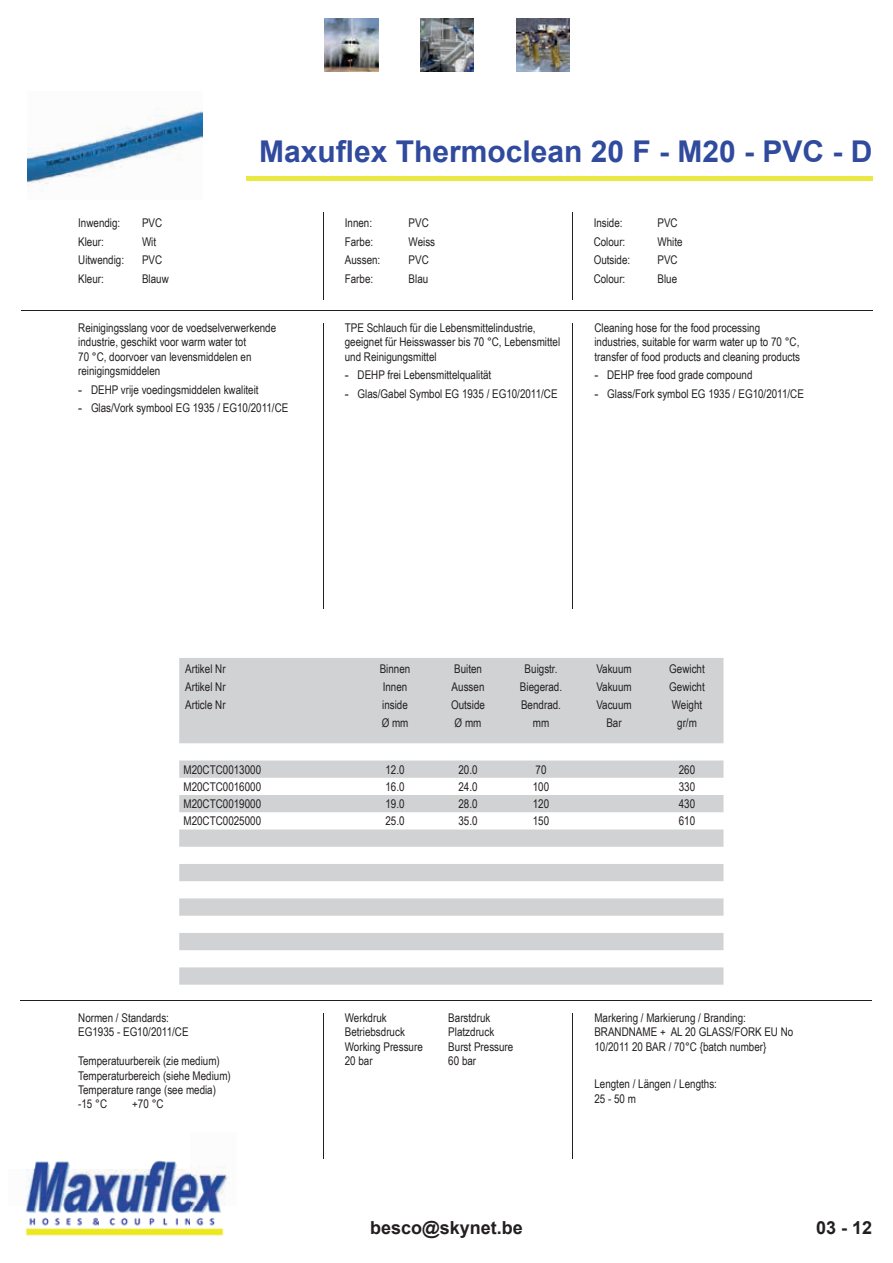
<style>
.page{position:relative;width:893px;height:1263px;background:#fff}
.page>*{position:absolute;margin:0;border:0;box-sizing:border-box;transform-origin:0 0}
.t1{font:700 30px "Arial";color:#304a9e}
.t2{font:700 18px "Arial";color:#231f20}
.t3{font:12px/18px "Arial Narrow";color:#231f20}
.s1{font-family:"Arial"}
</style>
<div class="page">
<hr style="left:246px;top:176px;width:627px;height:4px;background:#eae843">
<hr style="left:323px;top:212px;width:1px;height:88px;background:#231f20">
<hr style="left:572px;top:212px;width:1px;height:88px;background:#231f20">
<hr style="left:323px;top:323px;width:1px;height:285px;background:#231f20">
<hr style="left:572px;top:323px;width:1px;height:285px;background:#231f20">
<hr style="left:21px;top:310px;width:852px;height:1px;background:#231f20">
<hr style="left:21px;top:1000px;width:851px;height:1px;background:#231f20">
<hr style="left:323px;top:1013px;width:1px;height:146px;background:#231f20">
<hr style="left:572px;top:1013px;width:1px;height:146px;background:#231f20">
<img style="left:325px;top:18px;width:53px;height:53px">
<img style="left:421px;top:18px;width:53px;height:53px">
<img style="left:516px;top:18px;width:53px;height:53px">
<img style="left:25px;top:1160px;width:204px;height:76px">
<img style="left:27px;top:109px;width:176px;height:76px">
<svg style="left:179px;top:658px;width:544px;height:327px;fill:#d1d2d4"></svg>
<p class="t3" style="left:78px;top:213px;width:44px">Inwendig:</p>
<p class="t3" style="left:142px;top:213px;width:22px">PVC</p>
<p class="t3" style="left:78px;top:232px;width:27px">Kleur:</p>
<p class="t3" style="left:142px;top:232px;width:16px">Wit</p>
<p class="t3" style="left:78px;top:250px;width:47px">Uitwendig:</p>
<p class="t3" style="left:142px;top:250px;width:22px">PVC</p>
<p class="t3" style="left:78px;top:269px;width:27px">Kleur:</p>
<p class="t3" style="left:142px;top:269px;width:28px">Blauw</p>
<h1 class="t1" style="left:259px;top:130px;width:615px">Maxuflex Thermoclean 20 F - M20 - PVC - D</h1>
<p class="t3" style="left:345px;top:213px;width:29px">Innen:</p>
<p class="t3" style="left:409px;top:213px;width:22px">PVC</p>
<p class="t3" style="left:345px;top:232px;width:30px">Farbe:</p>
<p class="t3" style="left:409px;top:232px;width:28px">Weiss</p>
<p class="t3" style="left:345px;top:250px;width:37px">Aussen:</p>
<p class="t3" style="left:409px;top:250px;width:22px">PVC</p>
<p class="t3" style="left:345px;top:269px;width:30px">Farbe:</p>
<p class="t3" style="left:409px;top:269px;width:21px">Blau</p>
<p class="t3" style="left:594px;top:213px;width:30px">Inside:</p>
<p class="t3" style="left:657px;top:213px;width:22px">PVC</p>
<p class="t3" style="left:594px;top:232px;width:33px">Colour:</p>
<p class="t3" style="left:657px;top:232px;width:27px">White</p>
<p class="t3" style="left:594px;top:250px;width:38px">Outside:</p>
<p class="t3" style="left:657px;top:250px;width:22px">PVC</p>
<p class="t3" style="left:594px;top:269px;width:33px">Colour:</p>
<p class="t3" style="left:657px;top:269px;width:21px">Blue</p>
<p class="t3" style="left:78px;top:320px;width:199px;line-height:14.4px">Reinigingsslang voor de voedselverwerkende industrie, geschikt voor warm water tot<br>70 °C, doorvoer van levensmiddelen en reinigingsmiddelen</p>
<p class="t3" style="left:78px;top:380px;width:182px"><span class="s1">-</span> DEHP vrije voedingsmiddelen kwaliteit</p>
<p class="t3" style="left:78px;top:399px;width:212px"><span class="s1">-</span> Glas/Vork symbool EG 1935 / EG10/2011/CE</p>
<p class="t3" style="left:345px;top:320px;width:217px;line-height:14.4px">TPE Schlauch für die Lebensmittelindustrie, geeignet für Heisswasser bis 70 °C, Lebensmittel und Reinigungsmittel</p>
<p class="t3" style="left:345px;top:366px;width:148px"><span class="s1">-</span> DEHP frei Lebensmittelqualität</p>
<p class="t3" style="left:345px;top:384px;width:214px"><span class="s1">-</span> Glas/Gabel Symbol EG 1935 / EG10/2011/CE</p>
<p class="t3" style="left:594px;top:320px;width:207px;line-height:14.4px">Cleaning hose for the food processing industries, suitable for warm water up to 70 °C, transfer of food products and cleaning products</p>
<p class="t3" style="left:594px;top:366px;width:160px"><span class="s1">-</span> DEHP free food grade compound</p>
<p class="t3" style="left:594px;top:384px;width:211px"><span class="s1">-</span> Glass/Fork symbol EG 1935 / EG10/2011/CE</p>
<p class="t3" style="left:185px;top:659px;width:42px;text-align:justify">Artikel Nr Artikel Nr Article Nr</p>
<p class="t3" style="left:380px;top:659px;width:32px">Binnen<br>Innen inside<br>Ø mm</p>
<p class="t3" style="left:451px;top:659px;width:35px">Buiten<br>Aussen<br>Outside<br>Ø mm</p>
<p class="t3" style="left:520px;top:659px;width:44px;text-align:center">Buigstr.<br>Biegerad.<br>Bendrad. mm</p>
<p class="t3" style="left:596px;top:659px;width:37px;text-align:center">Vakuum<br>Vakuum<br>Vacuum<br>Bar</p>
<p class="t3" style="left:669px;top:659px;width:37px;text-align:center">Gewicht<br>Gewicht<br>Weight gr/m</p>
<p class="t3" style="left:183px;top:760px;width:79px">M20CTC0013000</p>
<p class="t3" style="left:385px;top:760px;width:21px">12.0</p>
<p class="t3" style="left:458px;top:760px;width:21px">20.0</p>
<p class="t3" style="left:536px;top:760px;width:12px">70</p>
<p class="t3" style="left:679px;top:760px;width:18px">260</p>
<p class="t3" style="left:183px;top:777px;width:79px">M20CTC0016000</p>
<p class="t3" style="left:385px;top:777px;width:21px">16.0</p>
<p class="t3" style="left:458px;top:777px;width:21px">24.0</p>
<p class="t3" style="left:533px;top:777px;width:18px">100</p>
<p class="t3" style="left:679px;top:777px;width:18px">330</p>
<p class="t3" style="left:183px;top:794px;width:79px">M20CTC0019000</p>
<p class="t3" style="left:385px;top:794px;width:21px">19.0</p>
<p class="t3" style="left:458px;top:794px;width:21px">28.0</p>
<p class="t3" style="left:533px;top:794px;width:18px">120</p>
<p class="t3" style="left:679px;top:794px;width:18px">430</p>
<p class="t3" style="left:183px;top:811px;width:79px">M20CTC0025000</p>
<p class="t3" style="left:385px;top:811px;width:21px">25.0</p>
<p class="t3" style="left:458px;top:811px;width:21px">35.0</p>
<p class="t3" style="left:533px;top:811px;width:18px">150</p>
<p class="t3" style="left:679px;top:811px;width:18px">610</p>
<p class="t3" style="left:78px;top:1010px;width:112px;line-height:14.4px">Normen / Standards:<br>EG1935 - EG10/2011/CE</p>
<p class="t3" style="left:78px;top:1053px;width:154px;line-height:14.4px">Temperatuurbereik (zie medium)<br>Temperaturbereich (siehe Medium)<br>Temperature range (see media) -15 °C</p>
<p class="t3" style="left:132px;top:1095px;width:33px">+70 °C</p>
<p class="t3" style="left:345px;top:1008px;width:43px">Werkdruk</p>
<p class="t3" style="left:448px;top:1008px;width:44px">Barstdruk</p>
<p class="t3" style="left:345px;top:1023px;width:62px">Betriebsdruck</p>
<p class="t3" style="left:448px;top:1023px;width:47px">Platzdruck</p>
<p class="t3" style="left:345px;top:1037px;width:80px">Working Pressure</p>
<p class="t3" style="left:448px;top:1037px;width:67px">Burst Pressure</p>
<p class="t3" style="left:345px;top:1051px;width:29px">20 bar</p>
<p class="t3" style="left:448px;top:1051px;width:29px">60 bar</p>
<p class="t3" style="left:594px;top:1010px;width:200px;line-height:14.4px">Markering / Markierung / Branding:<br>BRANDNAME + AL 20 GLASS/FORK EU No<br>10/2011 20 BAR / 70°C {batch number}</p>
<p class="t3" style="left:594px;top:1076px;width:124px;line-height:14.4px">Lengten / Längen / Lengths:<br>25 - 50 m</p>
<h2 class="t2" style="left:370px;top:1215px;width:154px">besco@skynet.be</h2>
<h2 class="t2" style="left:816px;top:1215px;width:58px">03 - 12</h2>
</div>
